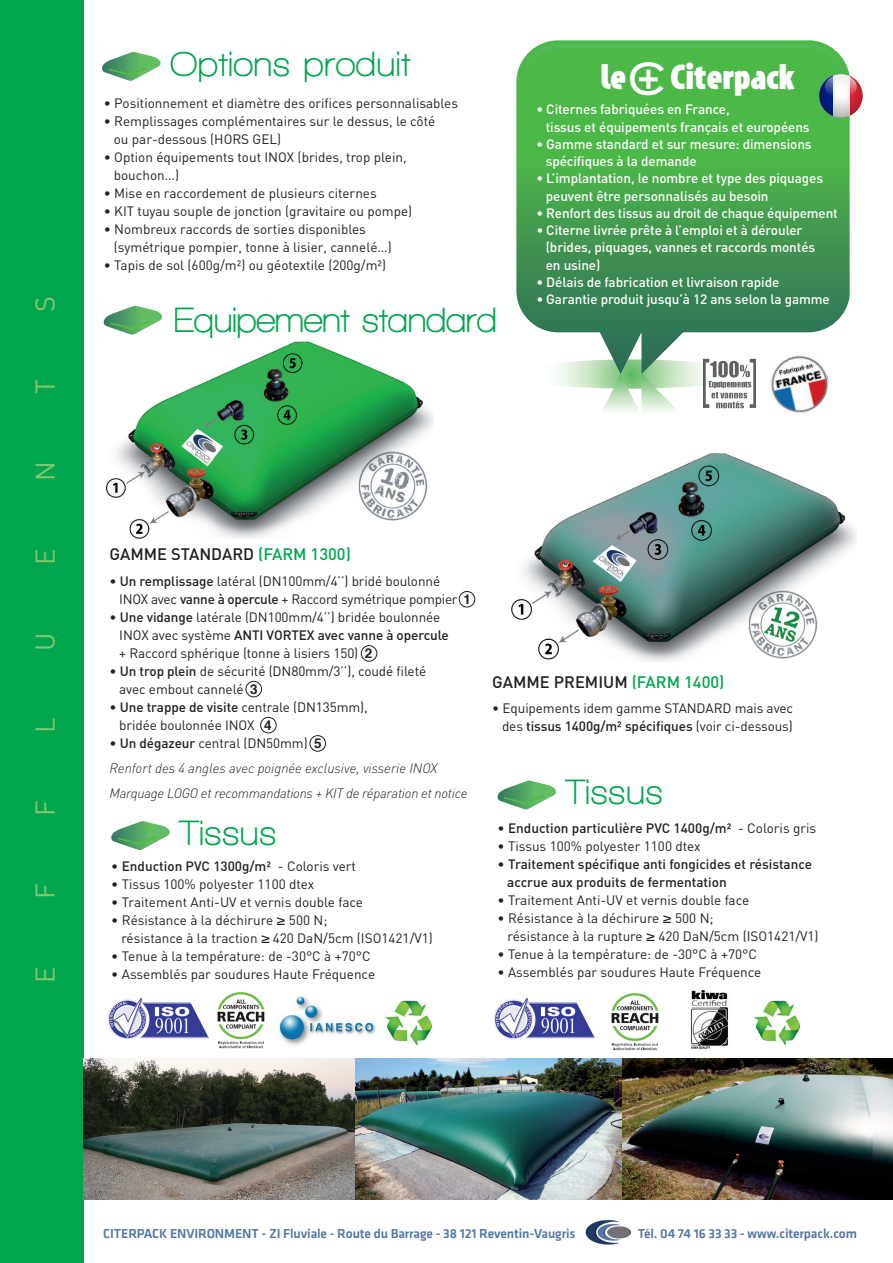
<style>
.page{position:relative;width:893px;height:1263px;background:#fff}
.page>*{position:absolute;margin:0;border:0;box-sizing:border-box;transform-origin:0 0}
.t1{font:900 48px "Walkway";color:#fff}
.t2{font:700 36px "Walkway";letter-spacing:.01em;color:#00a54f}
.t3{font:700 36px "Walkway";letter-spacing:-.015em;color:#00a54f}
.t4{font:900 condensed 36px "Santana";color:#fff}
.t5{font:27px "DIN";color:#83c76f}
.t6{font:500 16.5px "DIN";color:#231f20}
.t7{font:13.5px "DIN";color:#231f20}
.t8{font:500 13.5px "DIN";letter-spacing:-.005em;color:#fff}
.t9{font:500 13.5px "DIN";color:#231f20}
.t10{font:500 13.5px "Klavika Basic";letter-spacing:-.01em;color:#5677a0}
.t11{font:italic 300 13.5px "DIN";letter-spacing:-.02em;color:#231f20}
.t12{font:italic 300 13.5px "DIN";color:#231f20}
.t13{font:13.5px "DIN";letter-spacing:-.02em;color:#231f20}
.s1{color:#00a54f}
.s2{font-weight:500}
.s3{font-family:"Helvetica";font-weight:700}
.s4{font-weight:400}
.s5{font-family:"Helvetica";font-size:15px}
</style>
<div class="page">
<svg style="left:558px;top:374px;width:141px;height:38px"></svg>
<svg style="left:516px;top:40px;width:334px;height:334px;background:#58a763"></svg>
<div style="left:0;top:0;width:84px;height:1263px;background:#00a54f"></div>
<img style="left:84px;top:1059px;width:538px;height:141px">
<img style="left:585px;top:1219px;width:46px;height:26px">
<svg style="left:819px;top:74px;width:44px;height:44px"></svg>
<svg style="left:520px;top:45px;width:337px;height:73px;background:#56b753"></svg>
<img style="left:699px;top:354px;width:60px;height:55px">
<img style="left:494px;top:998px;width:100px;height:42px">
<img style="left:611px;top:993px;width:48px;height:58px">
<img style="left:688px;top:990px;width:41px;height:59px">
<img style="left:108px;top:998px;width:101px;height:42px">
<img style="left:217px;top:992px;width:48px;height:57px">
<img style="left:279px;top:996px;width:97px;height:49px">
<img style="left:107px;top:341px;width:326px;height:198px">
<img style="left:511px;top:453px;width:346px;height:209px">
<img style="left:358px;top:452px;width:69px;height:69px">
<svg style="left:102px;top:52px;width:58px;height:29px"></svg>
<svg style="left:103px;top:306px;width:59px;height:29px"></svg>
<svg style="left:497px;top:780px;width:59px;height:29px"></svg>
<svg style="left:111px;top:821px;width:59px;height:29px"></svg>
<div style="left:459px;top:591px;width:16px;height:16px;border:1px solid #231f20;border-radius:50%"></div>
<div style="left:361px;top:645px;width:16px;height:16px;border:1px solid #231f20;border-radius:50%"></div>
<div style="left:246px;top:681px;width:16px;height:16px;border:1px solid #231f20;border-radius:50%"></div>
<div style="left:260px;top:717px;width:17px;height:16px;border:1px solid #231f20;border-radius:50%"></div>
<div style="left:310px;top:735px;width:16px;height:17px;border:1px solid #231f20;border-radius:50%"></div>
<img style="left:754px;top:1000px;width:47px;height:46px">
<img style="left:385px;top:1000px;width:48px;height:46px">
<img style="left:748px;top:590px;width:69px;height:69px">
<img style="left:766px;top:350px;width:69px;height:63px">
<img style="left:622px;top:1059px;width:271px;height:141px">
<p class="t5" style="left:28px;top:312px;width:17px;rotate:-90deg">S</p>
<p class="t5" style="left:28px;top:394px;width:16px;rotate:-90deg">T</p>
<p class="t5" style="left:28px;top:481px;width:21px;rotate:-90deg">N</p>
<p class="t5" style="left:28px;top:565px;width:18px;rotate:-90deg">E</p>
<p class="t5" style="left:28px;top:651px;width:20px;rotate:-90deg">U</p>
<p class="t5" style="left:28px;top:733px;width:17px;rotate:-90deg">L</p>
<p class="t5" style="left:28px;top:816px;width:17px;rotate:-90deg">F</p>
<p class="t5" style="left:28px;top:899px;width:17px;rotate:-90deg">F</p>
<p class="t5" style="left:28px;top:983px;width:18px;rotate:-90deg">E</p>
<p class="t2" style="left:170px;top:45px;width:242px">Options produit</p>
<p class="t7" style="left:104px;top:95px;width:356px">• Positionnement et diamètre des orifices personnalisables</p>
<p class="t7" style="left:104px;top:113px;width:333px">• Remplissages complémentaires sur le dessus, le côté</p>
<p class="t7" style="left:114px;top:131px;width:169px">ou par-dessous (HORS GEL)</p>
<p class="t7" style="left:104px;top:149px;width:304px">• Option équipements tout INOX (brides, trop plein,</p>
<p class="t7" style="left:114px;top:167px;width:67px">bouchon…)</p>
<p class="t7" style="left:104px;top:185px;width:275px">• Mise en raccordement de plusieurs citernes</p>
<p class="t7" style="left:104px;top:203px;width:310px">• KIT tuyau souple de jonction (gravitaire ou pompe)</p>
<p class="t7" style="left:104px;top:221px;width:264px">• Nombreux raccords de sorties disponibles</p>
<p class="t7" style="left:114px;top:239px;width:279px">(symétrique pompier, tonne à lisier, cannelé…)</p>
<p class="t7" style="left:104px;top:257px;width:284px">• Tapis de sol (600g/m²) ou géotextile (200g/m²)</p>
<p class="t3" style="left:174px;top:301px;width:325px">Equipement standard</p>
<p class="t4" style="left:600px;top:59px;width:196px">le + Citerpack</p>
<p class="t1" style="left:630px;top:53px;width:36px">C</p>
<p class="t8" style="left:536px;top:101px;width:195px">• Citernes fabriquées en France,</p>
<p class="t8" style="left:546px;top:118px;width:265px">tissus et équipements français et européens</p>
<p class="t8" style="left:536px;top:135px;width:277px">• Gamme standard et sur mesure: dimensions</p>
<p class="t8" style="left:546px;top:153px;width:152px">spécifiques à la demande</p>
<p class="t8" style="left:536px;top:170px;width:288px">• L’implantation, le nombre et type des piquages</p>
<p class="t8" style="left:546px;top:187px;width:224px">peuvent être personnalisés au besoin</p>
<p class="t8" style="left:536px;top:204px;width:303px">• Renfort des tissus au droit de chaque équipement</p>
<p class="t8" style="left:536px;top:222px;width:268px">• Citerne livrée prête à l’emploi et à dérouler</p>
<p class="t8" style="left:546px;top:239px;width:271px">(brides, piquages, vannes et raccords montés</p>
<p class="t8" style="left:546px;top:256px;width:56px">en usine)</p>
<p class="t8" style="left:536px;top:273px;width:244px">• Délais de fabrication et livraison rapide</p>
<p class="t8" style="left:536px;top:291px;width:295px">• Garantie produit jusqu’à 12 ans selon la gamme</p>
<p class="t6" style="left:109px;top:544px;width:243px">GAMME STANDARD <span class="s1">(FARM 1300)</span></p>
<p class="t7" style="left:109px;top:572px;width:332px">• <span class="s2">Un remplissage</span> latéral (DN100mm/4’’) bridé boulonné</p>
<p class="t13" style="left:119px;top:590px;width:353px">INOX avec <span class="s2">vanne à opercule</span> + Raccord symétrique pompier <span class="s3">1</span></p>
<p class="t7" style="left:109px;top:608px;width:332px">• <span class="s2">Une vidange</span> latérale (DN100mm/4’’) bridée boulonnée</p>
<p class="t9" style="left:119px;top:626px;width:331px"><span class="s4">INOX avec système</span> ANTI VORTEX avec vanne à opercule</p>
<p class="t7" style="left:119px;top:644px;width:254px">+ Raccord sphérique (tonne à lisiers 150) <span class="s3">2</span></p>
<p class="t7" style="left:109px;top:662px;width:318px">• <span class="s2">Un trop plein</span> de sécurité (DN80mm/3’’), coudé fileté</p>
<p class="t7" style="left:119px;top:680px;width:140px">avec embout cannelé <span class="s3">3</span></p>
<p class="t7" style="left:109px;top:698px;width:260px">• <span class="s2">Une trappe de visite</span> centrale (DN135mm),</p>
<p class="t7" style="left:119px;top:716px;width:154px">bridée boulonnée INOX <span class="s3">4</span></p>
<p class="t7" style="left:109px;top:734px;width:214px">• <span class="s2">Un dégazeur</span> central (DN50mm) <span class="s3">5</span></p>
<p class="t12" style="left:109px;top:760px;width:329px">Renfort des 4 angles avec poignée exclusive, visserie INOX</p>
<p class="t11" style="left:109px;top:785px;width:359px">Marquage LOGO et recommandations + KIT de réparation et notice</p>
<p class="t2" style="left:179px;top:813px;width:99px">Tissus</p>
<p class="t9" style="left:111px;top:857px;width:246px"><span class="s4">•</span> Enduction PVC 1300g/m² <span class="s4">- Coloris vert</span></p>
<p class="t7" style="left:111px;top:875px;width:204px">• Tissus 100% polyester 1100 dtex</p>
<p class="t7" style="left:111px;top:893px;width:253px">• Traitement Anti-UV et vernis double face</p>
<p class="t7" style="left:111px;top:911px;width:218px">• Résistance à la déchirure <span class="s5">≥</span> 500 N;</p>
<p class="t7" style="left:121px;top:929px;width:313px">résistance à la traction <span class="s5">≥</span> 420 DaN/5cm (ISO1421/V1)</p>
<p class="t7" style="left:111px;top:947px;width:261px">• Tenue à la température: de -30°C à +70°C</p>
<p class="t7" style="left:111px;top:965px;width:265px">• Assemblés par soudures Haute Fréquence</p>
<p class="t6" style="left:492px;top:671px;width:234px">GAMME PREMIUM <span class="s1">(FARM 1400)</span></p>
<p class="t7" style="left:492px;top:700px;width:302px">• Equipements idem gamme STANDARD mais avec</p>
<p class="t9" style="left:502px;top:718px;width:292px"><span class="s4">des</span> tissus 1400g/m² spécifiques <span class="s4">(voir ci-dessous)</span></p>
<p class="t2" style="left:565px;top:773px;width:99px">Tissus</p>
<p class="t9" style="left:497px;top:819px;width:320px"><span class="s4">•</span> Enduction particulière PVC 1400g/m² <span class="s4">- Coloris gris</span></p>
<p class="t7" style="left:497px;top:838px;width:204px">• Tissus 100% polyester 1100 dtex</p>
<p class="t9" style="left:497px;top:855px;width:316px"><span class="s4">•</span> Traitement spécifique anti fongicides et résistance</p>
<p class="t9" style="left:507px;top:873px;width:221px">accrue aux produits de fermentation</p>
<p class="t7" style="left:497px;top:892px;width:253px">• Traitement Anti-UV et vernis double face</p>
<p class="t7" style="left:497px;top:910px;width:218px">• Résistance à la déchirure <span class="s5">≥</span> 500 N;</p>
<p class="t7" style="left:508px;top:928px;width:313px">résistance à la rupture <span class="s5">≥</span> 420 DaN/5cm (ISO1421/V1)</p>
<p class="t7" style="left:497px;top:946px;width:261px">• Tenue à la température: de -30°C à +70°C</p>
<p class="t7" style="left:497px;top:964px;width:265px">• Assemblés par soudures Haute Fréquence</p>
<p class="t10" style="left:103px;top:1224px;width:474px">CITERPACK ENVIRONMENT - ZI Fluviale - Route du Barrage - 38 121 Reventin-Vaugris</p>
<p class="t10" style="left:638px;top:1224px;width:220px">Tél. 04 74 16 33 33 - www.citerpack.com</p>
</div>
